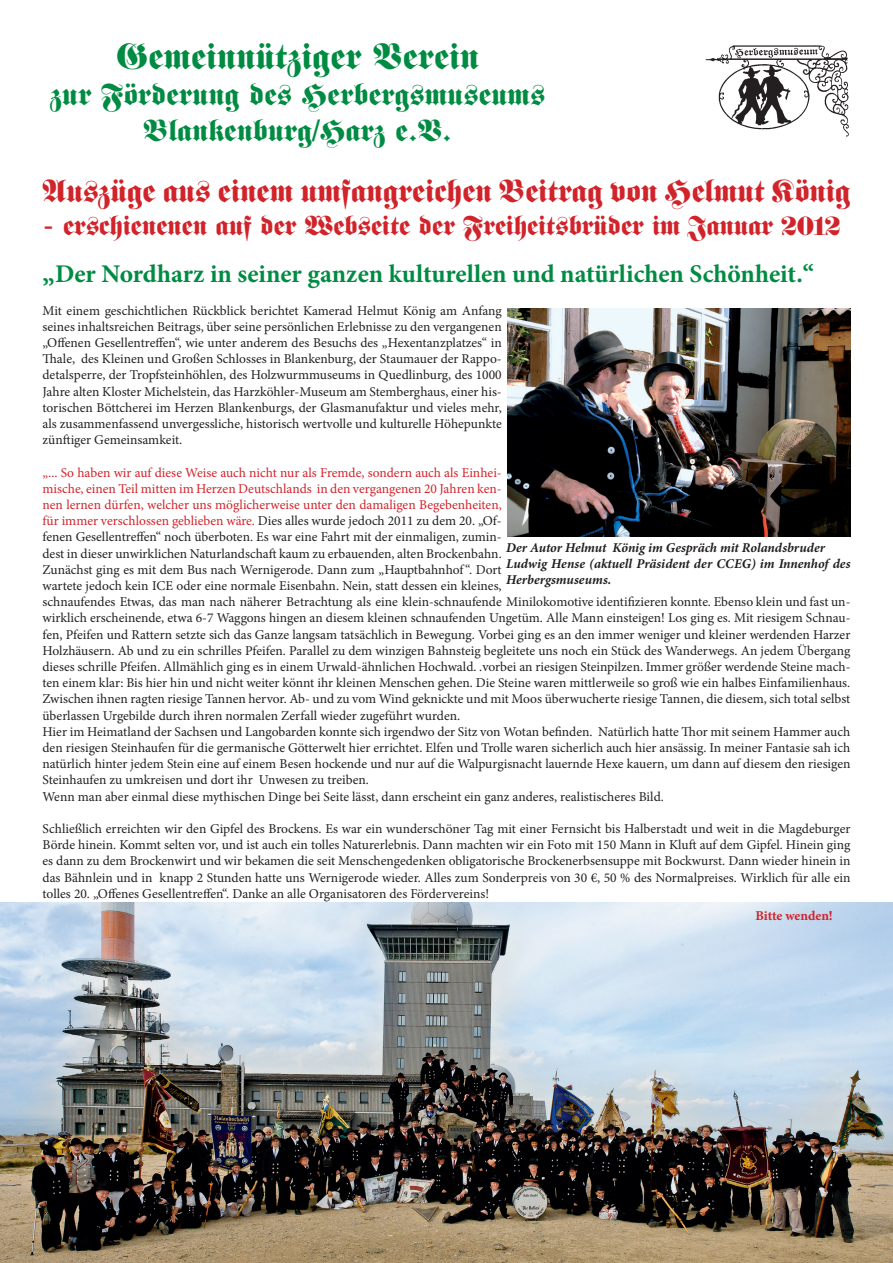
<style>
.page{position:relative;width:893px;height:1263px;background:#fff}
.page>*{position:absolute;margin:0;border:0;box-sizing:border-box;transform-origin:0 0}
.t1{font:36px "Fette Fraktur";color:#008b43}
.t2{font:31.5px "Fette Fraktur";letter-spacing:-.01em;color:#d1232a}
.t3{font:30px "Fette Fraktur";color:#008b43}
.t4{font:27px "Fette Fraktur";letter-spacing:-.01em;color:#d1232a}
.t5{font:700 25.5px "Minion Pro";color:#008b43}
.t6{font:13.5px/16.2px "Minion Pro";color:#231f20;text-align:justify}
.t7{font:italic 700 13.5px/16.2px "Minion Pro";letter-spacing:-.005em;color:#231f20}
.t8{font:700 13.5px "Minion Pro";letter-spacing:-.005em;color:#d1232a}
.s1{color:#d1232a}
</style>
<div class="page">
<img style="left:705px;top:45px;width:144px;height:92px">
<img style="left:507px;top:309px;width:343px;height:228px">
<img style="left:0;top:902px;width:893px;height:361px">
<p class="t1" style="left:116px;top:36px;width:364px">Gemeinnütziger Verein</p>
<p class="t3" style="left:50px;top:78px;width:496px">zur Förderung des Herbergsmuseums</p>
<p class="t3" style="left:143px;top:114px;width:310px">Blankenburg/Harz e.V.</p>
<p class="t2" style="left:43px;top:173px;width:809px">Auszüge aus einem umfangreichen Beitrag von Helmut König</p>
<p class="t4" style="left:43px;top:210px;width:800px">- erschienenen auf der Webseite der Freiheitsbrüder im Januar 2012</p>
<p class="t5" style="left:43px;top:256px;width:773px">„Der Nordharz in seiner ganzen kulturellen und natürlichen Schönheit.“</p>
<p class="t6" style="left:43px;top:302px;width:461px">Mit einem geschichtlichen Rückblick berichtet Kamerad Helmut König am Anfang seines inhaltsreichen Beitrags, über seine persönlichen Erlebnisse zu den vergangenen „Offenen Gesellentreffen“, wie unter anderem des Besuchs des „Hexentanzplatzes“ in Thale, des Kleinen und Großen Schlosses in Blankenburg, der Staumauer der Rappo&shy;detalsperre, der Tropfsteinhöhlen, des Holzwurmmuseums in Quedlinburg, des 1000<br>Jahre alten Kloster Michelstein, das Harzköhler-Museum am Stemberghaus, einer his&shy;torischen Böttcherei im Herzen Blankenburgs, der Glasmanufaktur und vieles mehr, als zusammenfassend unvergessliche, historisch wertvolle und kulturelle Höhepunkte zünftiger Gemeinsamkeit.</p>
<p class="t6" style="left:43px;top:464px;width:809px;text-align:left"><span class="s1">„... So haben wir auf diese Weise auch nicht nur als Fremde, sondern auch als Einhei-<br>mische, einen Teil mitten im Herzen Deutschlands in den vergangenen 20 Jahren ken-<br>nen lernen dürfen, welcher uns möglicherweise unter den damaligen Begebenheiten,<br>für immer verschlossen geblieben wäre.</span> Dies alles wurde jedoch 2011 zu dem 20. „Of-<br>fenen Gesellentreffen“ noch überboten. Es war eine Fahrt mit der einmaligen, zumin-<br>dest in dieser unwirklichen Naturlandschaft kaum zu erbauenden, alten Brockenbahn.<br>Zunächst ging es mit dem Bus nach Wernigerode. Dann zum „Hauptbahnhof “. Dort<br>wartete jedoch kein ICE oder eine normale Eisenbahn. Nein, statt dessen ein kleines,<br>schnaufendes Etwas, das man nach näherer Betrachtung als eine klein-schnaufende Minilokomotive identifizieren konnte. Ebenso klein und fast un&shy;wirklich erscheinende, etwa 6-7 Waggons hingen an diesem kleinen schnaufenden Ungetüm. Alle Mann einsteigen! Los ging es. Mit riesigem Schnau&shy;fen, Pfeifen und Rattern setzte sich das Ganze langsam tatsächlich in Bewegung. Vorbei ging es an den immer weniger und kleiner werdenden Harzer Holzhäusern. Ab und zu ein schrilles Pfeifen. Parallel zu dem winzigen Bahnsteig begleitete uns noch ein Stück des Wanderwegs. An jedem Übergang dieses schrille Pfeifen. Allmählich ging es in einem Urwald-ähnlichen Hochwald. .vorbei an riesigen Steinpilzen. Immer größer werdende Steine mach&shy;ten einem klar: Bis hier hin und nicht weiter könnt ihr kleinen Menschen gehen. Die Steine waren mittlerweile so groß wie ein halbes Einfamilienhaus.<br>Zwischen ihnen ragten riesige Tannen hervor. Ab- und zu vom Wind geknickte und mit Moos überwucherte riesige Tannen, die diesem, sich total selbst überlassen Urgebilde durch ihren normalen Zerfall wieder zugeführt wurden.</p>
<p class="t6" style="left:43px;top:723px;width:809px">Hier im Heimatland der Sachsen und Langobarden konnte sich irgendwo der Sitz von Wotan befinden. Natürlich hatte Thor mit seinem Hammer auch den riesigen Steinhaufen für die germanische Götterwelt hier errichtet. Elfen und Trolle waren sicherlich auch hier ansässig. In meiner Fantasie sah ich natürlich hinter jedem Stein eine auf einem Besen hockende und nur auf die Walpurgisnacht lauernde Hexe kauern, um dann auf diesem den riesigen Steinhaufen zu umkreisen und dort ihr Unwesen zu treiben.</p>
<p class="t6" style="left:43px;top:788px;width:623px">Wenn man aber einmal diese mythischen Dinge bei Seite lässt, dann erscheint ein ganz anderes, realistischeres Bild.</p>
<p class="t6" style="left:43px;top:821px;width:809px">Schließlich erreichten wir den Gipfel des Brockens. Es war ein wunderschöner Tag mit einer Fernsicht bis Halberstadt und weit in die Magdeburger Börde hinein. Kommt selten vor, und ist auch ein tolles Naturerlebnis. Dann machten wir ein Foto mit 150 Mann in Kluft auf dem Gipfel. Hinein ging es dann zu dem Brockenwirt und wir bekamen die seit Menschengedenken obligatorische Brockenerbsensuppe mit Bockwurst. Dann wieder hinein in das Bähnlein und in knapp 2 Stunden hatte uns Wernigerode wieder. Alles zum Sonderpreis von 30 €, 50 % des Normalpreises. Wirklich für alle ein tolles 20. „Offenes Gesellentreffen“. Danke an alle Organisatoren des Fördervereins!</p>
<p class="t8" style="left:755px;top:906px;width:79px">Bitte wenden!</p>
<p class="t7" style="left:506px;top:539px;width:320px">Der Autor Helmut König im Gespräch mit Rolandsbruder</p>
<p class="t7" style="left:506px;top:556px;width:346px">Ludwig Hense (aktuell Präsident der CCEG) im Innenhof des<br>Herbergsmuseums.</p>
</div>
